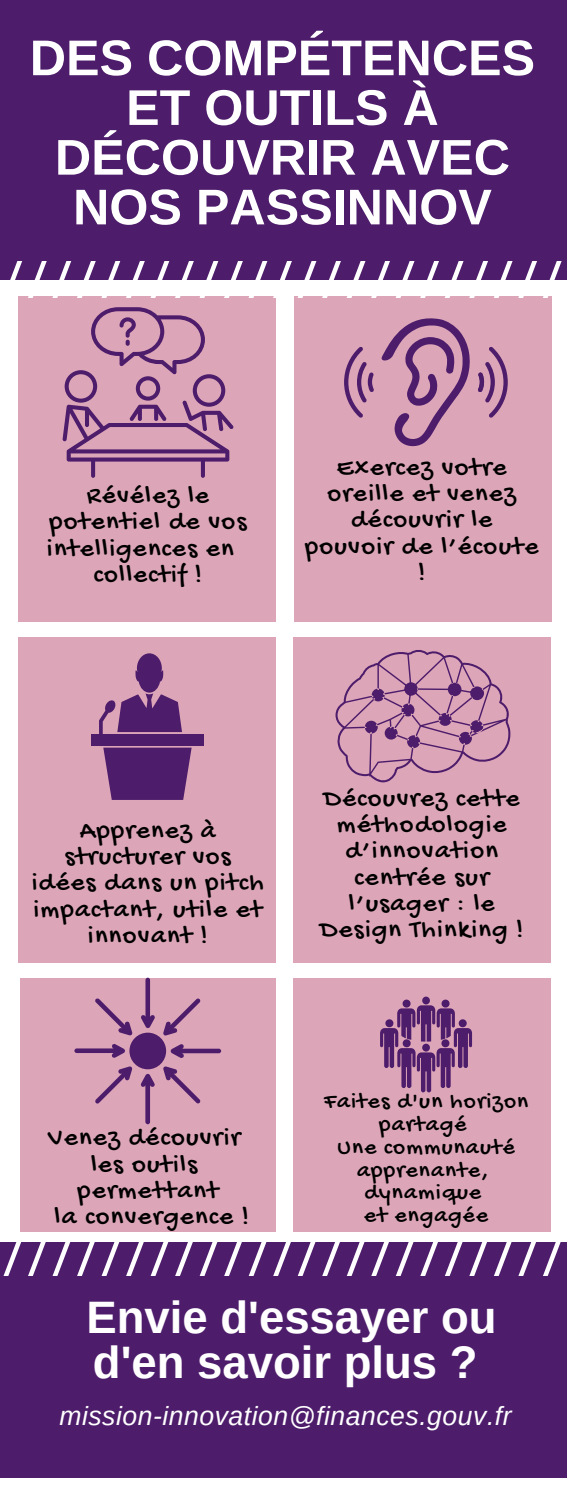
<style>
.page{position:relative;width:567px;height:1489px;background:#fff}
.page>*{position:absolute;margin:0;border:0;box-sizing:border-box;transform-origin:0 0}
.t1{font:700 50.25px/49.8px "Arimo";color:#fff;text-align:center}
.t2{font:700 45.5px/45.5px "Arimo";color:#fff}
.t3{font:26.5px/26.2px "Gochi Hand";letter-spacing:.05em;color:#000;text-align:center}
.t4{font:italic 26.5px "Arimo";letter-spacing:.02em;color:#fff}
.t5{font:23.25px/22.8px "Gochi Hand";letter-spacing:.05em;color:#000;text-align:center}
</style>
<div class="page">
<div style="left:0;top:0;width:566px;height:280px;background:#4d1c6b"></div>
<div style="left:0;top:1242px;width:566px;height:235px;background:#4d1c6b"></div>
<div style="left:18px;top:297px;width:258px;height:325px;background:#dda6b8"></div>
<div style="left:18px;top:637px;width:258px;height:325px;background:#dda6b8"></div>
<div style="left:294px;top:297px;width:257px;height:325px;background:#dda6b8"></div>
<svg style="left:10px;top:262px;width:552px;height:35px"></svg>
<div style="left:293px;top:637px;width:257px;height:325px;background:#dda6b8"></div>
<div style="left:20px;top:978px;width:255px;height:253px;background:#dda6b8"></div>
<svg style="left:3px;top:1242px;width:558px;height:34px"></svg>
<div style="left:293px;top:978px;width:257px;height:253px;background:#dda6b8"></div>
<div style="left:422px;top:996px;width:7px;height:8px;background:#4d1c6b;border-radius:50%"></div>
<svg style="left:380px;top:999px;width:91px;height:93px"></svg>
<svg style="left:344px;top:347px;width:30px;height:71px"></svg>
<svg style="left:478px;top:347px;width:29px;height:71px"></svg>
<svg style="left:381px;top:318px;width:88px;height:128px"></svg>
<svg style="left:103px;top:748px;width:88px;height:52px;background:#5a2972"></svg>
<div style="left:91px;top:734px;width:113px;height:11px;background:#4d1c6b"></div>
<svg style="left:99px;top:653px;width:83px;height:81px"></svg>
<svg style="left:335px;top:650px;width:175px;height:132px"></svg>
<div style="left:129px;top:1032px;width:37px;height:37px;background:#4d1c6b;border-radius:50%"></div>
<svg style="left:141px;top:978px;width:14px;height:50px"></svg>
<svg style="left:140px;top:1074px;width:15px;height:50px"></svg>
<svg style="left:170px;top:1044px;width:51px;height:14px"></svg>
<svg style="left:74px;top:1044px;width:51px;height:14px"></svg>
<svg style="left:163px;top:1066px;width:37px;height:37px"></svg>
<svg style="left:95px;top:998px;width:37px;height:37px"></svg>
<svg style="left:95px;top:1066px;width:37px;height:37px"></svg>
<svg style="left:163px;top:998px;width:37px;height:37px"></svg>
<svg style="left:62px;top:307px;width:171px;height:171px"></svg>
<p class="t1" style="left:30px;top:33px;width:506px">DES COMPÉTENCES<br>ET OUTILS À<br>DÉCOUVRIR AVEC<br>NOS PASSINNOV</p>
<p class="t3" style="left:47px;top:484px;width:201px">Révélez le potentiel de vos intelligences en collectif !</p>
<p class="t3" style="left:305px;top:456px;width:235px">Exercez votre oreille et venez découvrir le pouvoir de l’écoute !</p>
<p class="t3" style="left:32px;top:819px;width:233px">Apprenez à structurer vos idées dans un pitch impactant, utile et innovant !</p>
<p class="t3" style="left:320px;top:787px;width:204px">Découvrez cette méthodologie d’innovation centrée sur l’usager : le<br>Design Thinking !</p>
<p class="t3" style="left:48px;top:1126px;width:193px">Venez découvrir</p>
<p class="t3" style="left:91px;top:1152px;width:107px">les outils</p>
<p class="t3" style="left:78px;top:1179px;width:142px">permettant</p>
<p class="t3" style="left:55px;top:1205px;width:195px">la convergence !</p>
<p class="t5" style="left:324px;top:1092px;width:206px">Faites d'un horizon partagé</p>
<p class="t5" style="left:337px;top:1137px;width:178px">Une communauté apprenante,</p>
<p class="t5" style="left:364px;top:1182px;width:118px">dynamique</p>
<p class="t5" style="left:364px;top:1205px;width:125px">et engagée</p>
<p class="t2" style="left:86px;top:1294px;width:411px">Envie d'essayer ou d'en savoir plus ?</p>
<p class="t4" style="left:59px;top:1401px;width:453px">mission-innovation@finances.gouv.fr</p>
</div>
